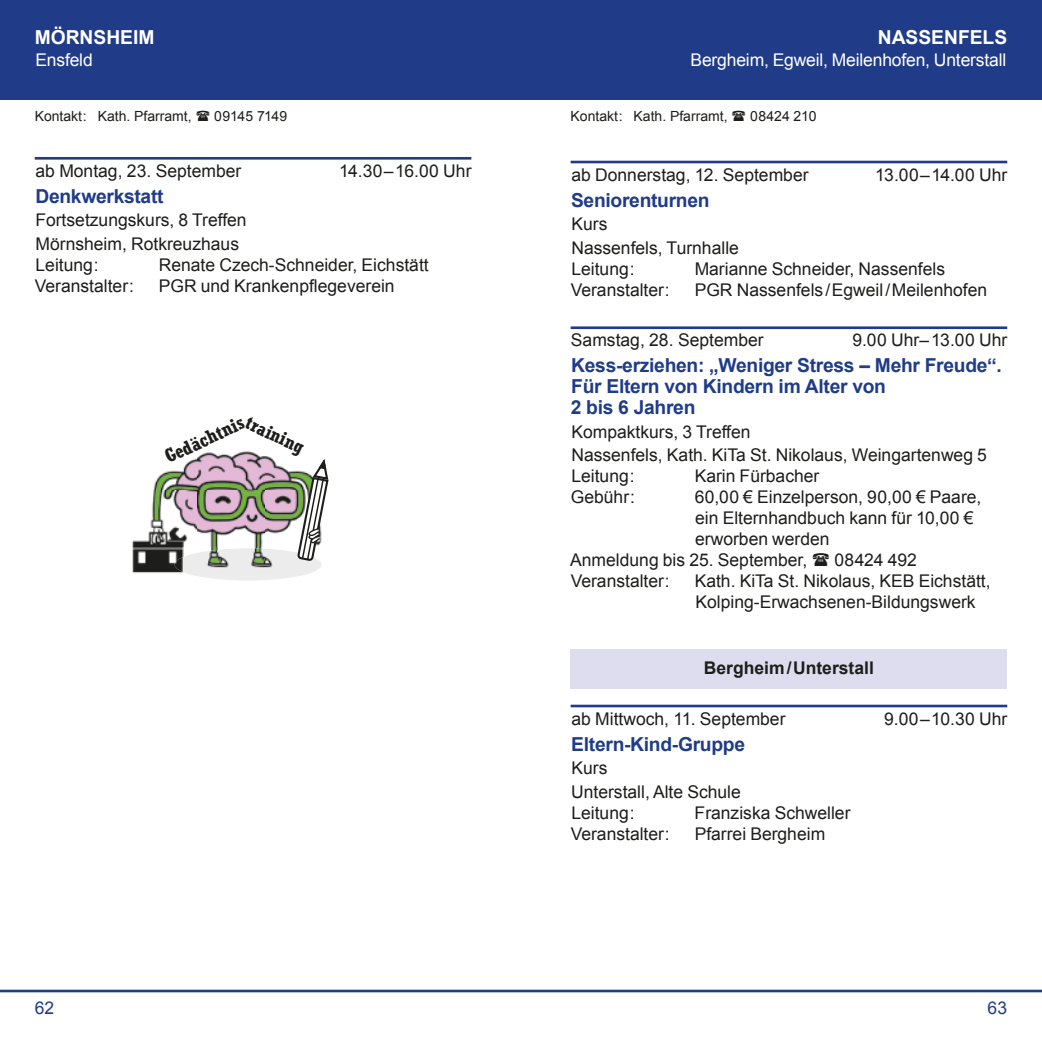
<style>
.page{position:relative;width:1042px;height:1042px;background:#fff}
.page>*{position:absolute;margin:0;border:0;box-sizing:border-box;transform-origin:0 0}
.t1{font:700 condensed 19.43px "Rockwell Std";color:#1d1d1b}
.t2{font:700 19.25px/21px "Arial";letter-spacing:-.015em;color:#203c89}
.t3{font:700 19.25px "Arial";color:#fff}
.t4{font:700 condensed 18.9px "Rockwell Std";color:#1d1d1b}
.t5{font:17.5px/23.4px "Arial";color:#1d1d1b}
.t6{font:17.5px "Arial";letter-spacing:-.01em;color:#fff}
.t7{font:700 17.5px "Arial";color:#1d1d1b}
.t8{font:17.5px "Arial";color:#203c89}
.t9{font:14px "Arial";color:#1d1d1b}
</style>
<div class="page">
<div style="left:0;top:0;width:1042px;height:99px;background:#203c89"></div>
<hr style="left:0;top:989px;width:1042px;height:3px;background:#203c89">
<hr style="left:35px;top:157px;width:436px;height:3px;background:#203c89">
<hr style="left:570px;top:161px;width:437px;height:2px;background:#203c89">
<hr style="left:570px;top:326px;width:437px;height:3px;background:#203c89">
<div style="left:570px;top:649px;width:437px;height:39px;background:#deddef"></div>
<hr style="left:570px;top:705px;width:437px;height:2px;background:#203c89">
<div style="left:175px;top:548px;width:146px;height:32px;background:#ededed;border-radius:50%"></div>
<img style="left:132px;top:451px;width:190px;height:122px">
<img style="left:175px;top:548px;width:146px;height:27px">
<svg style="left:296px;top:459px;width:33px;height:103px"></svg>
<p class="t3" style="left:35px;top:24px;width:121px">MÖRNSHEIM</p>
<p class="t3" style="left:878px;top:24px;width:131px">NASSENFELS</p>
<p class="t6" style="left:35px;top:48px;width:59px">Ensfeld</p>
<p class="t6" style="left:690px;top:48px;width:317px">Bergheim, Egweil, Meilenhofen, Unterstall</p>
<p class="t9" style="left:35px;top:107px;width:158px">Kontakt: Kath. Pfarramt,</p>
<p class="t9" style="left:214px;top:107px;width:75px">09145 7149</p>
<p class="t9" style="left:570px;top:107px;width:158px">Kontakt: Kath. Pfarramt,</p>
<p class="t9" style="left:750px;top:107px;width:68px">08424 210</p>
<p class="t5" style="left:35px;top:159px;width:207px">ab Montag, 23. September</p>
<p class="t5" style="left:339px;top:159px;width:134px">14.30 – 16.00 Uhr</p>
<p class="t2" style="left:35px;top:186px;width:130px">Denkwerkstatt</p>
<p class="t5" style="left:35px;top:209px;width:213px">Fortsetzungskurs, 8 Treffen<br>Mörnsheim, Rotkreuzhaus</p>
<p class="t5" style="left:36px;top:253px;width:65px">Leitung:</p>
<p class="t5" style="left:159px;top:253px;width:271px">Renate Czech-Schneider, Eichstätt</p>
<p class="t5" style="left:35px;top:274px;width:101px">Veranstalter:</p>
<p class="t5" style="left:159px;top:274px;width:237px">PGR und Krankenpflegeverein</p>
<p class="t1" style="left:161px;top:447px;width:86px;rotate:-25deg">Gedächtnis</p>
<p class="t4" style="left:252px;top:411px;width:64px;rotate:25deg">training</p>
<p class="t5" style="left:571px;top:163px;width:239px">ab Donnerstag, 12. September</p>
<p class="t5" style="left:875px;top:163px;width:134px">13.00 – 14.00 Uhr</p>
<p class="t2" style="left:571px;top:190px;width:140px">Seniorenturnen</p>
<p class="t5" style="left:571px;top:212px;width:169px">Kurs<br>Nassenfels, Turnhalle</p>
<p class="t5" style="left:571px;top:257px;width:65px">Leitung:</p>
<p class="t5" style="left:694px;top:257px;width:252px">Marianne Schneider, Nassenfels</p>
<p class="t5" style="left:571px;top:278px;width:101px">Veranstalter:</p>
<p class="t5" style="left:694px;top:278px;width:294px">PGR Nassenfels / Egweil/ Meilenhofen</p>
<p class="t5" style="left:571px;top:329px;width:194px">Samstag, 28. September</p>
<p class="t5" style="left:852px;top:329px;width:156px">9.00 Uhr–13.00 Uhr</p>
<p class="t2" style="left:571px;top:356px;width:433px">Kess-erziehen: „Weniger Stress – Mehr Freude“.<br>Für Eltern von Kindern im Alter von<br>2 bis 6 Jahren</p>
<p class="t5" style="left:571px;top:420px;width:417px">Kompaktkurs, 3 Treffen<br>Nassenfels, Kath. KiTa St. Nikolaus, Weingartenweg 5</p>
<p class="t5" style="left:571px;top:465px;width:65px">Leitung:</p>
<p class="t5" style="left:694px;top:465px;width:126px">Karin Fürbacher</p>
<p class="t5" style="left:571px;top:486px;width:66px">Gebühr:</p>
<p class="t5" style="left:694px;top:486px;width:288px">60,00 € Einzelperson, 90,00 € Paare,</p>
<p class="t5" style="left:695px;top:507px;width:280px">ein Elternhandbuch kann für 10,00 €</p>
<p class="t5" style="left:695px;top:528px;width:136px">erworben werden</p>
<p class="t5" style="left:570px;top:549px;width:239px">Anmeldung bis 25. September,</p>
<p class="t5" style="left:834px;top:549px;width:84px">08424 492</p>
<p class="t5" style="left:571px;top:570px;width:101px">Veranstalter:</p>
<p class="t5" style="left:694px;top:571px;width:297px;line-height:21px">Kath. KiTa St. Nikolaus, KEB Eichstätt,<br>Kolping-Erwachsenen-Bildungswerk</p>
<p class="t7" style="left:704px;top:656px;width:171px">Bergheim / Unterstall</p>
<p class="t5" style="left:571px;top:707px;width:216px">ab Mittwoch, 11. September</p>
<p class="t5" style="left:884px;top:707px;width:125px">9.00 – 10.30 Uhr</p>
<p class="t2" style="left:571px;top:734px;width:175px">Eltern-Kind-Gruppe</p>
<p class="t5" style="left:571px;top:756px;width:171px">Kurs<br>Unterstall, Alte Schule</p>
<p class="t5" style="left:571px;top:801px;width:65px">Leitung:</p>
<p class="t5" style="left:694px;top:801px;width:157px">Franziska Schweller</p>
<p class="t5" style="left:571px;top:822px;width:101px">Veranstalter:</p>
<p class="t5" style="left:694px;top:822px;width:132px">Pfarrei Bergheim</p>
<p class="t8" style="left:35px;top:996px;width:21px">62</p>
<p class="t8" style="left:987px;top:996px;width:21px">63</p>
</div>
